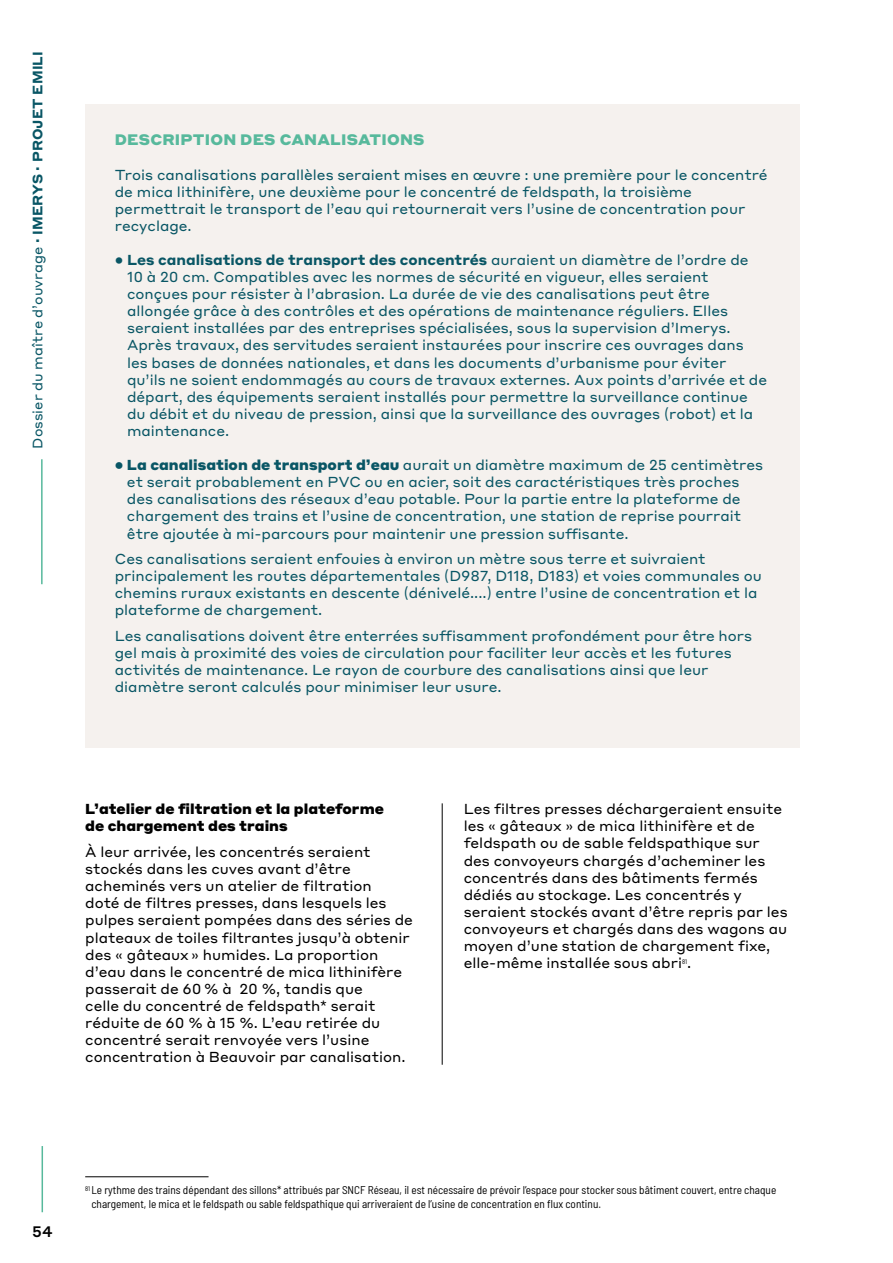
<style>
.page{position:relative;width:893px;height:1263px;background:#fff}
.page>*{position:absolute;margin:0;border:0;box-sizing:border-box;transform-origin:0 0}
.t1{font:900 15px "Styrene A";letter-spacing:.01em;color:#57b99c}
.t2{font:500 15px "Styrene A";color:#000}
.t3{font:14.25px/17.1px "Styrene A";color:#095665}
.t4{font:14.25px/17.1px "Styrene A";color:#000}
.t5{font:900 14.25px/17.1px "Styrene A";color:#000}
.t6{font:13.5px "Styrene A";color:#095665}
.t7{font:semi-condensed 11.25px/13.5px "Barlow";color:#000}
.s1{font-weight:700}
.s2{font-weight:900}
</style>
<div class="page">
<hr style="left:42px;top:1146px;width:1px;height:66px;background:#57b99c">
<hr style="left:41px;top:459px;width:2px;height:125px;background:#57b99c">
<div style="left:85px;top:104px;width:714px;height:643px;background:#f5f1ee"></div>
<hr style="left:442px;top:803px;width:1px;height:262px;background:#000">
<hr style="left:85px;top:1176px;width:124px;height:1px;background:#000">
<p class="t6" style="left:26px;top:448px;width:399px;rotate:-90deg">Dossier du maître d’ouvrage <span class="s1">· IMERYS · PROJET EMILI</span></p>
<p class="t1" style="left:115px;top:127px;width:311px">DESCRIPTION DES CANALISATIONS</p>
<p class="t3" style="left:115px;top:165px;width:654px">Trois canalisations parallèles seraient mises en œuvre : une première pour le concentré de mica lithinifère, une deuxième pour le concentré de feldspath, la troisième permettrait le transport de l’eau qui retournerait vers l’usine de concentration pour recyclage.</p>
<p class="t3" style="left:127px;top:250px;width:642px;text-indent:-12px"><span class="s1">• Les canalisations de transport des concentrés</span> auraient un diamètre de l’ordre de 10 à 20 cm. Compatibles avec les normes de sécurité en vigueur, elles seraient conçues pour résister à l’abrasion. La durée de vie des canalisations peut être allongée grâce à des contrôles et des opérations de maintenance réguliers. Elles seraient installées par des entreprises spécialisées, sous la supervision d’Imerys.<br>Après travaux, des servitudes seraient instaurées pour inscrire ces ouvrages dans les bases de données nationales, et dans les documents d’urbanisme pour éviter qu’ils ne soient endommagés au cours de travaux externes. Aux points d’arrivée et de départ, des équipements seraient installés pour permettre la surveillance continue du débit et du niveau de pression, ainsi que la surveillance des ouvrages (robot) et la maintenance.</p>
<p class="t3" style="left:127px;top:455px;width:638px;text-indent:-12px"><span class="s2">• La canalisation de transport d’eau</span> aurait un diamètre maximum de 25 centimètres et serait probablement en PVC ou en acier, soit des caractéristiques très proches des canalisations des réseaux d’eau potable. Pour la partie entre la plateforme de chargement des trains et l’usine de concentration, une station de reprise pourrait être ajoutée à mi-parcours pour maintenir une pression suffisante.</p>
<p class="t3" style="left:115px;top:549px;width:649px">Ces canalisations seraient enfouies à environ un mètre sous terre et suivraient principalement les routes départementales (D987, D118, D183) et voies communales ou chemins ruraux existants en descente (dénivelé....) entre l’usine de concentration et la plateforme de chargement.</p>
<p class="t3" style="left:115px;top:626px;width:639px">Les canalisations doivent être enterrées suffisamment profondément pour être hors gel mais à proximité des voies de circulation pour faciliter leur accès et les futures activités de maintenance. Le rayon de courbure des canalisations ainsi que leur diamètre seront calculés pour minimiser leur usure.</p>
<p class="t5" style="left:85px;top:799px;width:300px">L’atelier de filtration et la plateforme de chargement des trains</p>
<p class="t4" style="left:85px;top:842px;width:329px">À leur arrivée, les concentrés seraient stockés dans les cuves avant d’être acheminés vers un atelier de filtration<br>doté de filtres presses, dans lesquels les pulpes seraient pompées dans des séries de plateaux de toiles filtrantes jusqu’à obtenir des « gâteaux » humides. La proportion d’eau dans le concentré de mica lithinifère passerait de 60 % à 20 %, tandis que<br>celle du concentré de feldspath* serait réduite de 60 % à 15 %. L’eau retirée du concentré serait renvoyée vers l’usine concentration à Beauvoir par canalisation.</p>
<p class="t4" style="left:464px;top:799px;width:326px">Les filtres presses déchargeraient ensuite les « gâteaux » de mica lithinifère et de feldspath ou de sable feldspathique sur des convoyeurs chargés d’acheminer les concentrés dans des bâtiments fermés dédiés au stockage. Les concentrés y seraient stockés avant d’être repris par les convoyeurs et chargés dans des wagons au moyen d’une station de chargement fixe, elle-même installée sous abri<sup>81</sup>.</p>
<p class="t2" style="left:32px;top:1219px;width:22px">54</p>
<p class="t7" style="left:91px;top:1183px;width:686px;text-indent:-6px"><sup>81</sup> Le rythme des trains dépendant des sillons* attribués par SNCF Réseau, il est nécessaire de prévoir l’espace pour stocker sous bâtiment couvert, entre chaque chargement, le mica et le feldspath ou sable feldspathique qui arriveraient de l’usine de concentration en flux continu.</p>
</div>
